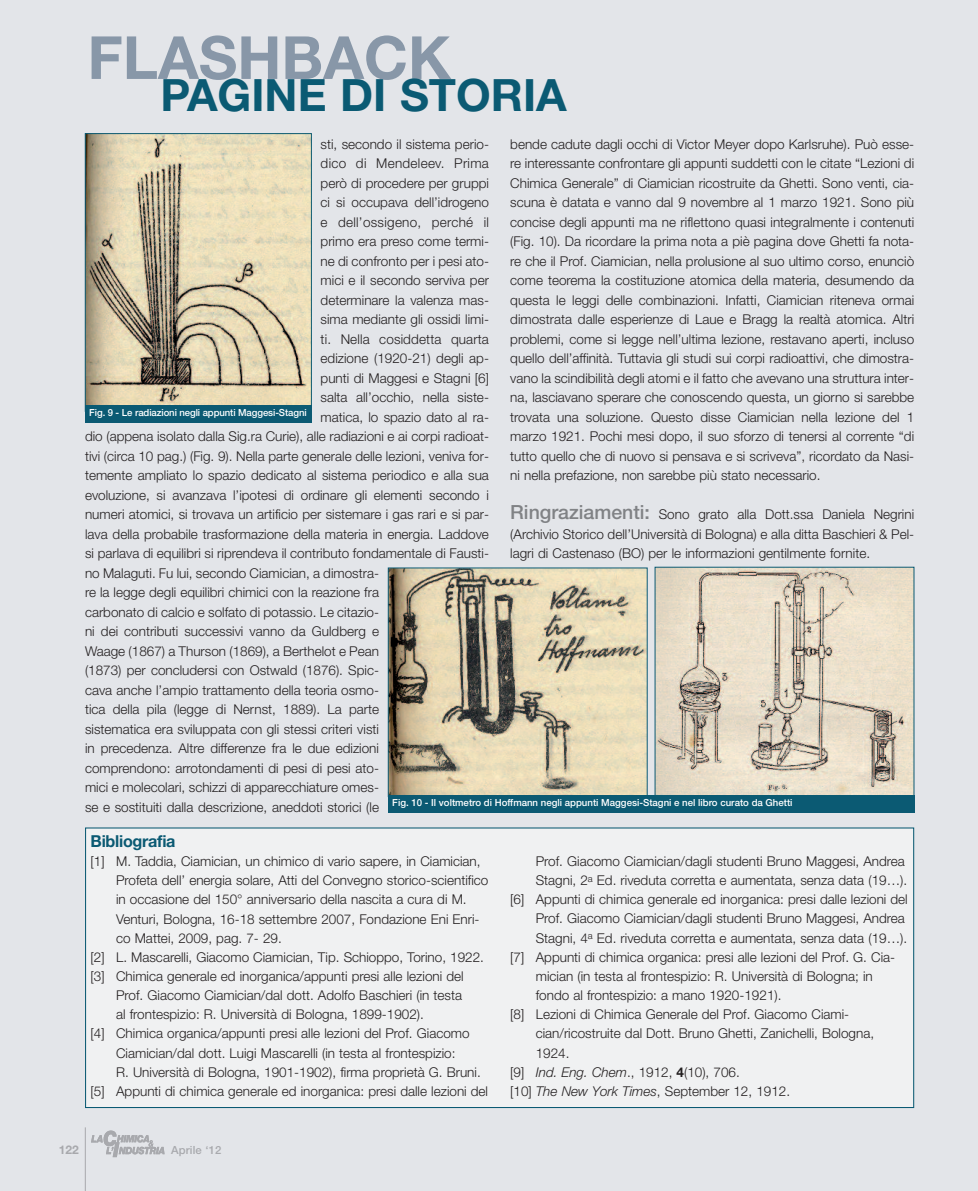
<style>
.page{position:relative;width:978px;height:1191px;background:#e3e5e9}
.page>*{position:absolute;margin:0;border:0;box-sizing:border-box;transform-origin:0 0}
.t1{font:700 59.4px "Helvetica Neue";color:#8897a8}
.t2{font:700 44.55px "Helvetica Neue";color:#0b5a73}
.t3{font:700 16.5px "Helvetica Neue";letter-spacing:-.015em;color:#0b5a73}
.t4{font:300 13.5px/19.5px "Helvetica Neue";color:#231f20;text-align:justify}
.t5{font:300 13.5px "Helvetica Neue";letter-spacing:.02em;color:#231f20}
.t6{font:700 12px "Helvetica Neue";color:#a8a9ad}
.t7{font:500 11.25px "Helvetica Neue";letter-spacing:.01em;color:#a8a9ad}
.t8{font:500 9.75px "Helvetica Neue";color:#fff}
.s1{font-weight:500;font-size:19.5px;color:#808285}
.s2{font-style:italic}
.s3{font-weight:700}
</style>
<div class="page">
<hr style="left:85px;top:1127px;width:1px;height:64px;background:#a8a9ad">
<img style="left:91px;top:1130px;width:74px;height:28px">
<img style="left:87px;top:135px;width:223px;height:270px">
<div style="left:85px;top:133px;width:227px;height:278px;border:1px solid #0b5a73"></div>
<div style="left:85px;top:405px;width:227px;height:17px;background:#0b5a73"></div>
<img style="left:390px;top:570px;width:255px;height:225px">
<div style="left:388px;top:568px;width:259px;height:229px;border:1px solid #0b5a73"></div>
<img style="left:657px;top:569px;width:255px;height:226px">
<div style="left:388px;top:795px;width:526px;height:17px;background:#0b5a73"></div>
<div style="left:86px;top:828px;width:827px;height:279px;background:#f0f1f2"></div>
<h1 class="t1" style="left:87px;top:36px;width:365px">FLASHBACK</h1>
<h2 class="t2" style="left:161px;top:79px;width:408px">PAGINE DI STORIA</h2>
<p class="t4" style="left:510px;top:134px;width:405px">bende cadute dagli occhi di Victor Meyer dopo Karlsruhe). Può esse&shy;re interessante confrontare gli appunti suddetti con le citate “Lezioni di Chimica Generale” di Ciamician ricostruite da Ghetti. Sono venti, cia&shy;scuna è datata e vanno dal 9 novembre al 1 marzo 1921. Sono più concise degli appunti ma ne riflettono quasi integralmente i contenuti (Fig. 10). Da ricordare la prima nota a piè pagina dove Ghetti fa nota&shy;re che il Prof. Ciamician, nella prolusione al suo ultimo corso, enunciò come teorema la costituzione atomica della materia, desumendo da questa le leggi delle combinazioni. Infatti, Ciamician riteneva ormai dimostrata dalle esperienze di Laue e Bragg la realtà atomica. Altri problemi, come si legge nell’ultima lezione, restavano aperti, incluso quello dell’affinità. Tuttavia gli studi sui corpi radioattivi, che dimostra&shy;vano la scindibilità degli atomi e il fatto che avevano una struttura inter&shy;na, lasciavano sperare che conoscendo questa, un giorno si sarebbe trovata una soluzione. Questo disse Ciamician nella lezione del 1 marzo 1921. Pochi mesi dopo, il suo sforzo di tenersi al corrente “di tutto quello che di nuovo si pensava e si scriveva”, ricordato da Nasi&shy;ni nella prefazione, non sarebbe più stato necessario.</p>
<p class="t4" style="left:510px;top:504px;width:405px"><span class="s1">Ringraziamenti:</span> Sono grato alla Dott.ssa Daniela Negrini (Archivio Storico dell’Università di Bologna) e alla ditta Baschieri &amp; Pel&shy;lagri di Castenaso (BO) per le informazioni gentilmente fornite.</p>
<p class="t4" style="left:321px;top:134px;width:170px">sti, secondo il sistema perio-</p>
<p class="t5" style="left:321px;top:155px;width:170px">dico di Mendeleev. Prima</p>
<p class="t4" style="left:321px;top:173px;width:170px">però di procedere per gruppi</p>
<p class="t4" style="left:321px;top:192px;width:170px">ci si occupava dell’idrogeno</p>
<p class="t5" style="left:321px;top:213px;width:170px">e dell’ossigeno, perché il</p>
<p class="t4" style="left:321px;top:231px;width:170px">primo era preso come termi-</p>
<p class="t4" style="left:321px;top:251px;width:170px">ne di confronto per i pesi ato-</p>
<p class="t4" style="left:321px;top:270px;width:170px">mici e il secondo serviva per</p>
<p class="t4" style="left:321px;top:290px;width:170px">determinare la valenza mas-</p>
<p class="t4" style="left:321px;top:309px;width:170px">sima mediante gli ossidi limi-</p>
<p class="t4" style="left:321px;top:329px;width:170px">ti. Nella cosiddetta quarta</p>
<p class="t4" style="left:321px;top:348px;width:170px">edizione (1920-21) degli ap-</p>
<p class="t4" style="left:321px;top:368px;width:170px">punti di Maggesi e Stagni [6]</p>
<p class="t4" style="left:321px;top:387px;width:170px">salta all’occhio, nella siste-</p>
<p class="t4" style="left:321px;top:407px;width:170px">matica, lo spazio dato al ra-</p>
<p class="t4" style="left:85px;top:426px;width:405px">dio (appena isolato dalla Sig.ra Curie), alle radiazioni e ai corpi radioat-</p>
<p class="t4" style="left:85px;top:446px;width:405px">tivi (circa 10 pag.) (Fig. 9). Nella parte generale delle lezioni, veniva for-</p>
<p class="t4" style="left:85px;top:465px;width:405px">temente ampliato lo spazio dedicato al sistema periodico e alla sua</p>
<p class="t4" style="left:85px;top:485px;width:405px">evoluzione, si avanzava l’ipotesi di ordinare gli elementi secondo i</p>
<p class="t4" style="left:85px;top:504px;width:405px">numeri atomici, si trovava un artificio per sistemare i gas rari e si par-</p>
<p class="t4" style="left:85px;top:524px;width:405px">lava della probabile trasformazione della materia in energia. Laddove</p>
<p class="t4" style="left:85px;top:543px;width:405px">si parlava di equilibri si riprendeva il contributo fondamentale di Fausti-</p>
<p class="t4" style="left:85px;top:563px;width:295px">no Malaguti. Fu lui, secondo Ciamician, a dimostra-</p>
<p class="t4" style="left:85px;top:582px;width:295px">re la legge degli equilibri chimici con la reazione fra</p>
<p class="t4" style="left:85px;top:602px;width:295px">carbonato di calcio e solfato di potassio. Le citazio-</p>
<p class="t4" style="left:85px;top:621px;width:295px">ni dei contributi successivi vanno da Guldberg e</p>
<p class="t4" style="left:85px;top:641px;width:295px">Waage (1867) a Thurson (1869), a Berthelot e Pean</p>
<p class="t4" style="left:85px;top:660px;width:295px">(1873) per concludersi con Ostwald (1876). Spic-</p>
<p class="t4" style="left:85px;top:680px;width:295px">cava anche l’ampio trattamento della teoria osmo-</p>
<p class="t4" style="left:85px;top:699px;width:295px">tica della pila (legge di Nernst, 1889). La parte</p>
<p class="t4" style="left:85px;top:719px;width:295px">sistematica era sviluppata con gli stessi criteri visti</p>
<p class="t4" style="left:85px;top:738px;width:295px">in precedenza. Altre differenze fra le due edizioni</p>
<p class="t4" style="left:85px;top:758px;width:295px">comprendono: arrotondamenti di pesi di pesi ato-</p>
<p class="t4" style="left:85px;top:777px;width:295px">mici e molecolari, schizzi di apparecchiature omes-</p>
<p class="t4" style="left:85px;top:797px;width:295px">se e sostituiti dalla descrizione, aneddoti storici (le</p>
<p class="t8" style="left:89px;top:409px;width:219px">Fig. 9 - Le radiazioni negli appunti Maggesi-Stagni</p>
<p class="t8" style="left:392px;top:799px;width:402px">Fig. 10 - Il voltmetro di Hoffmann negli appunti Maggesi-Stagni e nel libro curato da Ghetti</p>
<p class="t3" style="left:91px;top:835px;width:86px">Bibliografia</p>
<p class="t4" style="left:91px;top:851px;width:392px">[1] M. Taddia, Ciamician, un chimico di vario sapere, in Ciamician,</p>
<p class="t4" style="left:116px;top:870px;width:374px">Profeta dell’ energia solare, Atti del Convegno storico-scientifico</p>
<p class="t4" style="left:116px;top:889px;width:352px">in occasione del 150° anniversario della nascita a cura di M.</p>
<p class="t4" style="left:116px;top:908px;width:365px">Venturi, Bologna, 16-18 settembre 2007, Fondazione Eni Enri-</p>
<p class="t4" style="left:116px;top:927px;width:167px">co Mattei, 2009, pag. 7- 29.</p>
<p class="t4" style="left:91px;top:947px;width:395px">[2] L. Mascarelli, Giacomo Ciamician, Tip. Schioppo, Torino, 1922.</p>
<p class="t4" style="left:91px;top:966px;width:375px">[3] Chimica generale ed inorganica/appunti presi alle lezioni del</p>
<p class="t4" style="left:116px;top:985px;width:347px">Prof. Giacomo Ciamician/dal dott. Adolfo Baschieri (in testa</p>
<p class="t4" style="left:116px;top:1004px;width:309px">al frontespizio: R. Università di Bologna, 1899-1902).</p>
<p class="t4" style="left:91px;top:1023px;width:381px">[4] Chimica organica/appunti presi alle lezioni del Prof. Giacomo</p>
<p class="t4" style="left:116px;top:1042px;width:341px">Ciamician/dal dott. Luigi Mascarelli (in testa al frontespizio:</p>
<p class="t4" style="left:116px;top:1061px;width:366px">R. Università di Bologna, 1901-1902), firma proprietà G. Bruni.</p>
<p class="t4" style="left:91px;top:1081px;width:399px">[5] Appunti di chimica generale ed inorganica: presi dalle lezioni del</p>
<p class="t6" style="left:59px;top:1145px;width:22px">122</p>
<p class="t7" style="left:171px;top:1146px;width:52px">Aprile ‘12</p>
<p class="t4" style="left:536px;top:851px;width:371px">Prof. Giacomo Ciamician/dagli studenti Bruno Maggesi, Andrea</p>
<p class="t4" style="left:536px;top:870px;width:373px">Stagni, 2<sup>a</sup> Ed. riveduta corretta e aumentata, senza data (19…).</p>
<p class="t4" style="left:510px;top:889px;width:399px">[6] Appunti di chimica generale ed inorganica: presi dalle lezioni del</p>
<p class="t4" style="left:536px;top:908px;width:371px">Prof. Giacomo Ciamician/dagli studenti Bruno Maggesi, Andrea</p>
<p class="t4" style="left:536px;top:927px;width:373px">Stagni, 4<sup>a</sup> Ed. riveduta corretta e aumentata, senza data (19…).</p>
<p class="t4" style="left:510px;top:947px;width:386px">[7] Appunti di chimica organica: presi alle lezioni del Prof. G. Cia-</p>
<p class="t4" style="left:536px;top:966px;width:338px">mician (in testa al frontespizio: R. Università di Bologna; in</p>
<p class="t4" style="left:536px;top:985px;width:247px">fondo al frontespizio: a mano 1920-1921).</p>
<p class="t4" style="left:510px;top:1004px;width:341px">[8] Lezioni di Chimica Generale del Prof. Giacomo Ciami-</p>
<p class="t4" style="left:536px;top:1023px;width:340px">cian/ricostruite dal Dott. Bruno Ghetti, Zanichelli, Bologna,</p>
<p class="t4" style="left:536px;top:1042px;width:35px">1924.</p>
<p class="t4" style="left:510px;top:1061px;width:231px">[9] <span class="s2">Ind. Eng. Chem</span>., 1912, <span class="s3">4</span>(10), 706.</p>
<p class="t4" style="left:510px;top:1081px;width:281px">[10] <span class="s2">The New York Times</span>, September 12, 1912.</p>
</div>
